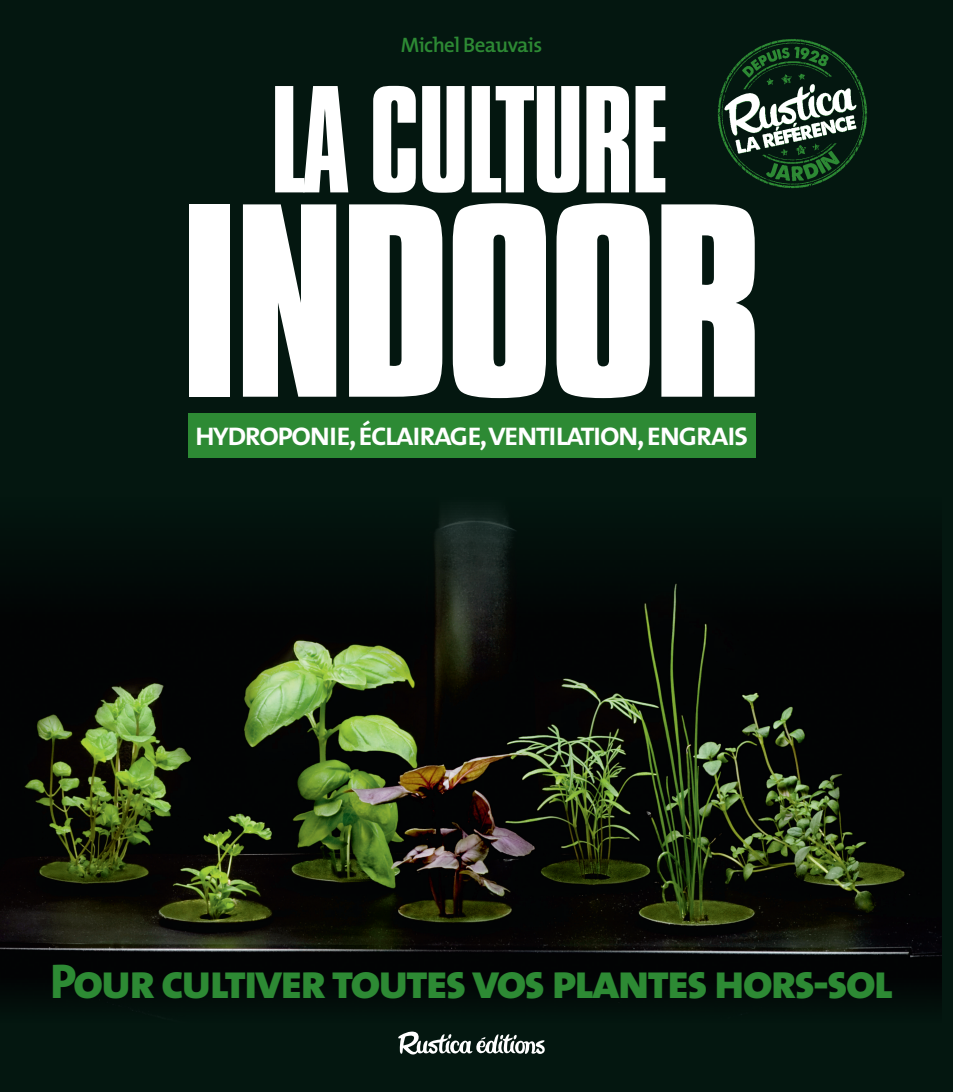
<style>
.page{position:relative;width:953px;height:1092px;background:#fff}
.page>*{position:absolute;margin:0;border:0;box-sizing:border-box;transform-origin:0 0}
.t1{font:700 236.78px "Compacta BT";letter-spacing:-.02em;color:#fff}
.t2{font:159.42px "Compacta Std";letter-spacing:-.02em;color:#fff}
.t3{font:49px "The Mix Extra Bold Caps";letter-spacing:-.05em;color:#2d8a34}
.t4{font:33.25px "The Mix Semi Bold Caps";letter-spacing:-.07em;color:#fff}
.t5{font:600 21px "The Mix";letter-spacing:-.03em;color:#2d8a34}
</style>
<div class="page">
<div style="left:0;top:0;width:952px;height:1091px;background:#041710"></div>
<img style="left:0;top:423px;width:941px;height:533px">
<div style="left:0;top:956px;width:952px;height:135px;background:linear-gradient(to right,#03100c,#03110c)"></div>
<svg style="left:398px;top:1031px;width:148px;height:23px"></svg>
<div style="left:188px;top:413px;width:567px;height:45px;background:#2d8a34"></div>
<img style="left:717px;top:39px;width:151px;height:150px">
<img style="left:723px;top:78px;width:136px;height:77px">
<p class="t5" style="left:401px;top:27px;width:143px">Michel Beauvais</p>
<h2 class="t2" style="left:270px;top:53px;width:401px">LA CULTURE</h2>
<h1 class="t1" style="left:181px;top:158px;width:583px">INDOOR</h1>
<p class="t4" style="left:194px;top:405px;width:555px">hydroponie,éclairage,ventilation,engrais</p>
<h3 class="t3" style="left:50px;top:939px;width:844px">Pour cultiver toutes vos plantes hors-sol</h3>
</div>
